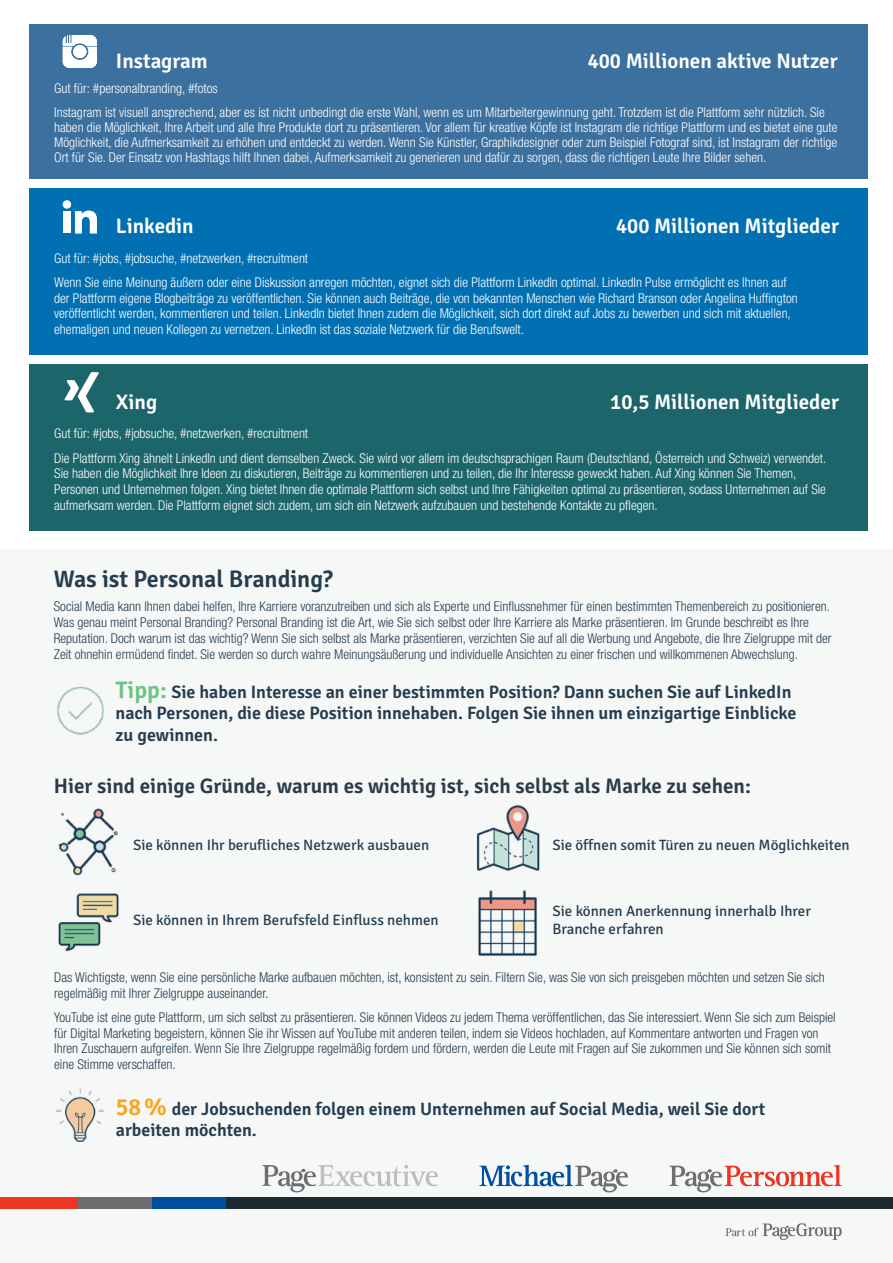
<style>
.page{position:relative;width:893px;height:1263px;background:#fff}
.page>*{position:absolute;margin:0;border:0;box-sizing:border-box;transform-origin:0 0}
.t1{font:600 24px "Signika";color:#263d4f}
.t2{font:600 21px "Signika";color:#fff}
.t3{font:600 21px "Signika";color:#2b3b49}
.t4{font:600 18px/21.6px "Signika";color:#263d4f}
.t5{font:15px/18px "Signika";color:#263d4f}
.t6{font:300 condensed 13.5px/15.8px "Helvetica Neue LT Com";color:#fff}
.t7{font:300 condensed 13.5px/15.8px "Helvetica Neue LT Com";color:#263d4f}
.s1{font-size:24px;color:#6ec387}
.s2{font-size:24px;color:#faa61a}
</style>
<div class="page">
<div style="left:0;top:549px;width:893px;height:714px;background:#f6f8f8"></div>
<img style="left:57px;top:686px;width:47px;height:49px">
<div style="left:29px;top:24px;width:838px;height:155px;background:#3c709e"></div>
<svg style="left:63px;top:35px;width:34px;height:33px"></svg>
<div style="left:29px;top:188px;width:838px;height:167px;background:#0070b3"></div>
<div style="left:29px;top:363px;width:838px;height:167px;background:#1c656a"></div>
<div style="left:63px;top:200px;width:8px;height:8px;background:#fff;border-radius:50%"></div>
<div style="left:63px;top:211px;width:7px;height:22px;background:#fff"></div>
<svg style="left:75px;top:211px;width:22px;height:22px"></svg>
<img style="left:477px;top:804px;width:63px;height:152px">
<img style="left:58px;top:808px;width:60px;height:68px">
<img style="left:58px;top:893px;width:61px;height:59px">
<img style="left:55px;top:1088px;width:50px;height:54px">
<svg style="left:64px;top:372px;width:35px;height:41px"></svg>
<svg style="left:479px;top:1165px;width:149px;height:27px"></svg>
<svg style="left:669px;top:1165px;width:173px;height:27px"></svg>
<svg style="left:262px;top:1165px;width:176px;height:27px"></svg>
<div style="left:225px;top:1197px;width:668px;height:12px;background:#1c2a31"></div>
<div style="left:0;top:1197px;width:78px;height:12px;background:#ee3524"></div>
<div style="left:78px;top:1197px;width:74px;height:12px;background:#6d6e71"></div>
<div style="left:152px;top:1197px;width:73px;height:12px;background:#004fa3"></div>
<svg style="left:725px;top:1223px;width:117px;height:17px"></svg>
<p class="t2" style="left:116px;top:49px;width:93px">Instagram</p>
<p class="t2" style="left:588px;top:49px;width:252px">400 Millionen aktive Nutzer</p>
<p class="t6" style="left:54px;top:80px;width:165px">Gut für: #personalbranding, #fotos</p>
<p class="t6" style="left:54px;top:104px;width:785px;line-height:15px">Instagram ist visuell ansprechend, aber es ist nicht unbedingt die erste Wahl, wenn es um Mitarbeitergewinnung geht. Trotzdem ist die Plattform sehr nützlich. Sie haben die Möglichkeit, Ihre Arbeit und alle Ihre Produkte dort zu präsentieren. Vor allem für kreative Köpfe ist Instagram die richtige Plattform und es bietet eine gute Möglichkeit, die Aufmerksamkeit zu erhöhen und entdeckt zu werden. Wenn Sie Künstler, Graphikdesigner oder zum Beispiel Fotograf sind, ist Instagram der richtige Ort für Sie. Der Einsatz von Hashtags hilft Ihnen dabei, Aufmerksamkeit zu generieren und dafür zu sorgen, dass die richtigen Leute Ihre Bilder sehen.</p>
<p class="t2" style="left:116px;top:214px;width:79px">Linkedin</p>
<p class="t2" style="left:616px;top:214px;width:224px">400 Millionen Mitglieder</p>
<p class="t6" style="left:54px;top:250px;width:255px">Gut für: #jobs, #jobsuche, #netzwerken, #recruitment</p>
<p class="t6" style="left:54px;top:274px;width:745px">Wenn Sie eine Meinung äußern oder eine Diskussion anregen möchten, eignet sich die Plattform LinkedIn optimal. LinkedIn Pulse ermöglicht es Ihnen auf der Plattform eigene Blogbeiträge zu veröffentlichen. Sie können auch Beiträge, die von bekannten Menschen wie Richard Branson oder Angelina Huffington veröffentlicht werden, kommentieren und teilen. LinkedIn bietet Ihnen zudem die Möglichkeit, sich dort direkt auf Jobs zu bewerben und sich mit aktuellen, ehemaligen und neuen Kollegen zu vernetzen. LinkedIn ist das soziale Netzwerk für die Berufswelt.</p>
<p class="t2" style="left:116px;top:390px;width:43px">Xing</p>
<p class="t2" style="left:610px;top:390px;width:230px">10,5 Millionen Mitglieder</p>
<p class="t6" style="left:54px;top:426px;width:255px">Gut für: #jobs, #jobsuche, #netzwerken, #recruitment</p>
<p class="t6" style="left:54px;top:450px;width:774px">Die Plattform Xing ähnelt LinkedIn und dient demselben Zweck. Sie wird vor allem im deutschsprachigen Raum (Deutschland, Österreich und Schweiz) verwendet.<br>Sie haben die Möglichkeit Ihre Ideen zu diskutieren, Beiträge zu kommentieren und zu teilen, die Ihr Interesse geweckt haben. Auf Xing können Sie Themen, Personen und Unternehmen folgen. Xing bietet Ihnen die optimale Plattform sich selbst und Ihre Fähigkeiten optimal zu präsentieren, sodass Unternehmen auf Sie aufmerksam werden. Die Plattform eignet sich zudem, um sich ein Netzwerk aufzubauen und bestehende Kontakte zu pflegen.</p>
<p class="t1" style="left:54px;top:565px;width:281px">Was ist Personal Branding?</p>
<p class="t7" style="left:54px;top:599px;width:778px">Social Media kann Ihnen dabei helfen, Ihre Karriere voranzutreiben und sich als Experte und Einflussnehmer für einen bestimmten Themenbereich zu positionieren.</p>
<p class="t7" style="left:54px;top:614px;width:779px">Was genau meint Personal Branding? Personal Branding ist die Art, wie Sie sich selbst oder Ihre Karriere als Marke präsentieren. Im Grunde beschreibt es Ihre<br>Reputation. Doch warum ist das wichtig? Wenn Sie sich selbst als Marke präsentieren, verzichten Sie auf all die Werbung und Angebote, die Ihre Zielgruppe mit der<br>Zeit ohnehin ermüdend findet. Sie werden so durch wahre Meinungsäußerung und individuelle Ansichten zu einer frischen und willkommenen Abwechslung.</p>
<p class="t4" style="left:116px;top:681px;width:682px"><span class="s1">Tipp:</span> Sie haben Interesse an einer bestimmten Position? Dann suchen Sie auf LinkedIn nach Personen, die diese Position innehaben. Folgen Sie ihnen um einzigartige Einblicke zu gewinnen.</p>
<p class="t3" style="left:54px;top:774px;width:699px">Hier sind einige Gründe, warum es wichtig ist, sich selbst als Marke zu sehen:</p>
<p class="t5" style="left:133px;top:836px;width:298px">Sie können Ihr berufliches Netzwerk ausbauen</p>
<p class="t5" style="left:133px;top:911px;width:307px">Sie können in Ihrem Berufsfeld Einfluss nehmen</p>
<p class="t5" style="left:552px;top:836px;width:299px">Sie öffnen somit Türen zu neuen Möglichkeiten</p>
<p class="t5" style="left:552px;top:902px;width:260px">Sie können Anerkennung innerhalb Ihrer<br>Branche erfahren</p>
<p class="t7" style="left:54px;top:969px;width:772px">Das Wichtigste, wenn Sie eine persönliche Marke aufbauen möchten, ist, konsistent zu sein. Filtern Sie, was Sie von sich preisgeben möchten und setzen Sie sich regelmäßig mit Ihrer Zielgruppe auseinander.</p>
<p class="t7" style="left:54px;top:1009px;width:783px">YouTube ist eine gute Plattform, um sich selbst zu präsentieren. Sie können Videos zu jedem Thema veröffentlichen, das Sie interessiert. Wenn Sie sich zum Beispiel für Digital Marketing begeistern, können Sie ihr Wissen auf YouTube mit anderen teilen, indem sie Videos hochladen, auf Kommentare antworten und Fragen von Ihren Zuschauern aufgreifen. Wenn Sie Ihre Zielgruppe regelmäßig fordern und fördern, werden die Leute mit Fragen auf Sie zukommen und Sie können sich somit eine Stimme verschaffen.</p>
<p class="t4" style="left:116px;top:1098px;width:651px"><span class="s2">58%</span> der Jobsuchenden folgen einem Unternehmen auf Social Media, weil Sie dort arbeiten möchten.</p>
</div>
